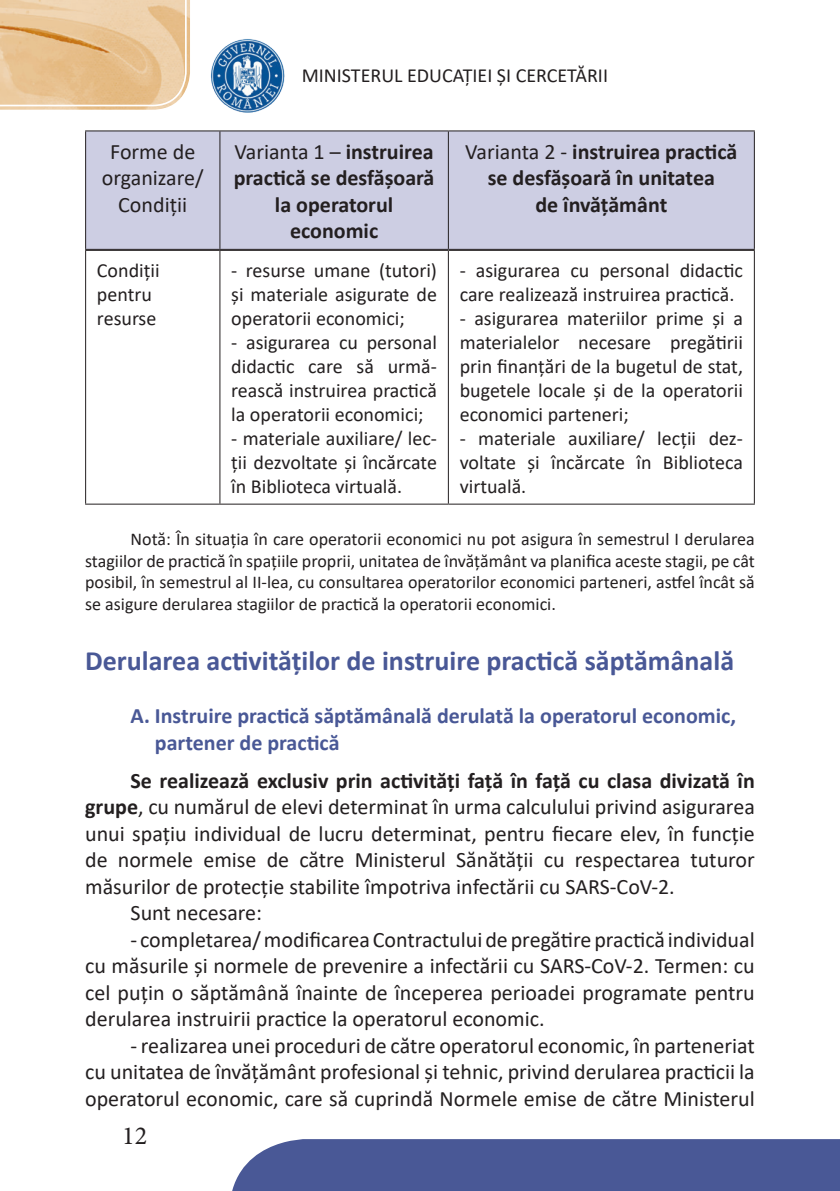
<style>
.page{position:relative;width:840px;height:1191px;background:#fff}
.page>*{position:absolute;margin:0;border:0;box-sizing:border-box;transform-origin:0 0}
.t1{font:700 28px "Calibri";color:#495896}
.t2{font:26px "Minion Pro";color:#231f20}
.t3{font:22px/26.6px "Calibri";color:#231f20;text-align:justify}
.t4{font:700 22px/26.4px "Calibri";color:#231f20;text-align:center}
.t5{font:700 22px/26.6px "Calibri";color:#495896}
.t6{font:20px/24px "Calibri";color:#231f20;text-align:justify}
.t7{font:18px/21.8px "Calibri";color:#231f20;text-align:justify}
.s1{font-weight:400}
.s2{font-weight:700}
</style>
<div class="page">
<svg style="left:0;top:0;width:190px;height:110px;background:#e9c69a"></svg>
<div style="left:232px;top:1139px;width:607px;height:52px;background:#495896"></div>
<img style="left:211px;top:39px;width:74px;height:74px">
<hr style="left:85px;top:250px;width:135px;height:1px;background:#231f20">
<hr style="left:85px;top:251px;width:1px;height:252px;background:#231f20">
<hr style="left:220px;top:250px;width:228px;height:1px;background:#231f20">
<hr style="left:219px;top:251px;width:1px;height:252px;background:#231f20">
<hr style="left:448px;top:250px;width:306px;height:1px;background:#231f20">
<hr style="left:447px;top:251px;width:1px;height:252px;background:#231f20">
<hr style="left:753px;top:251px;width:1px;height:252px;background:#231f20">
<hr style="left:85px;top:503px;width:135px;height:1px;background:#231f20">
<hr style="left:220px;top:503px;width:228px;height:1px;background:#231f20">
<hr style="left:448px;top:503px;width:306px;height:1px;background:#231f20">
<svg style="left:86px;top:131px;width:667px;height:118px;background:#c9cade"></svg>
<hr style="left:85px;top:130px;width:135px;height:1px;background:#231f20">
<hr style="left:85px;top:131px;width:1px;height:118px;background:#231f20">
<hr style="left:220px;top:130px;width:228px;height:1px;background:#231f20">
<hr style="left:219px;top:131px;width:1px;height:118px;background:#231f20">
<hr style="left:448px;top:130px;width:306px;height:1px;background:#231f20">
<hr style="left:447px;top:131px;width:1px;height:118px;background:#231f20">
<hr style="left:753px;top:131px;width:1px;height:118px;background:#231f20">
<hr style="left:85px;top:249px;width:135px;height:1px;background:#231f20">
<hr style="left:220px;top:249px;width:228px;height:1px;background:#231f20">
<hr style="left:448px;top:249px;width:306px;height:1px;background:#231f20">
<p class="t6" style="left:301px;top:62px;width:307px">MINISTERUL EDUCAȚIEI ȘI CERCETĂRII</p>
<p class="t3" style="left:102px;top:138px;width:103px;text-align:center">Forme de organizare/<br>Condiţii</p>
<p class="t4" style="left:234px;top:138px;width:202px"><span class="s1">Varianta 1 –</span> instruirea practică se desfăşoară la operatorul economic</p>
<p class="t4" style="left:465px;top:138px;width:273px"><span class="s1">Varianta 2 -</span> instruirea practică se desfăşoară în unitatea<br>de învăţământ</p>
<p class="t6" style="left:97px;top:257px;width:64px;text-align:left">Condiţii pentru resurse</p>
<p class="t6" style="left:231px;top:257px;width:207px">- resurse umane (tutori) şi materiale asigurate de operatorii economici;</p>
<p class="t6" style="left:231px;top:329px;width:207px">- asigurarea cu personal didactic care să urmă&shy;rească instruirea practică la operatorii economici;</p>
<p class="t6" style="left:231px;top:425px;width:207px">- materiale auxiliare/ lec&shy;ţii dezvoltate şi încărcate în Biblioteca virtuală.</p>
<p class="t6" style="left:459px;top:257px;width:284px">- asigurarea cu personal didactic care realizează instruirea practică.</p>
<p class="t6" style="left:459px;top:305px;width:284px">- asigurarea materiilor prime şi a materialelor necesare pregătirii prin finanţări de la bugetul de stat, bugetele locale şi de la operatorii economici parteneri;</p>
<p class="t6" style="left:459px;top:425px;width:284px">- materiale auxiliare/ lecţii dez&shy;voltate şi încărcate în Biblioteca virtuală.</p>
<p class="t7" style="left:85px;top:527px;width:670px;text-indent:45px">Notă: În situaţia în care operatorii economici nu pot asigura în semestrul I derularea stagiilor de practică în spaţiile proprii, unitatea de învăţământ va planifica aceste stagii, pe cât posibil, în semestrul al II-lea, cu consultarea operatorilor economici parteneri, astfel încât să se asigure derularea stagiilor de practică la operatorii economici.</p>
<p class="t1" style="left:85px;top:641px;width:650px">Derularea activităţilor de instruire practică săptămânală</p>
<p class="t5" style="left:155px;top:702px;width:582px;text-indent:-24px">A. Instruire practică săptămânală derulată la operatorul economic, partener de practică</p>
<p class="t4" style="left:130px;top:767px;width:625px">Se realizează exclusiv prin activităţi faţă în faţă cu clasa divizată în</p>
<p class="t3" style="left:85px;top:793px;width:670px"><span class="s2">grupe</span>, cu numărul de elevi determinat în urma calculului privind asigurarea</p>
<p class="t3" style="left:85px;top:819px;width:670px">unui spaţiu individual de lucru determinat, pentru fiecare elev, în funcție</p>
<p class="t3" style="left:85px;top:846px;width:670px">de normele emise de către Ministerul Sănătății cu respectarea tuturor</p>
<p class="t3" style="left:85px;top:872px;width:591px">măsurilor de protecție stabilite împotriva infectării cu SARS-CoV-2.</p>
<p class="t3" style="left:130px;top:899px;width:133px">Sunt necesare:</p>
<p class="t3" style="left:85px;top:925px;width:670px;text-indent:45px">- completarea/ modificarea Contractului de pregătire practică individual cu măsurile şi normele de prevenire a infectării cu SARS-CoV-2. Termen: cu cel puţin o săptămână înainte de începerea perioadei programate pentru derularea instruirii practice la operatorul economic.</p>
<p class="t3" style="left:85px;top:1031px;width:670px;text-indent:45px">- realizarea unei proceduri de către operatorul economic, în parteneriat cu unitatea de învăţământ profesional şi tehnic, privind derularea practicii la operatorul economic, care să cuprindă Normele emise de către Ministerul</p>
<p class="t2" style="left:122px;top:1118px;width:26px">12</p>
</div>
